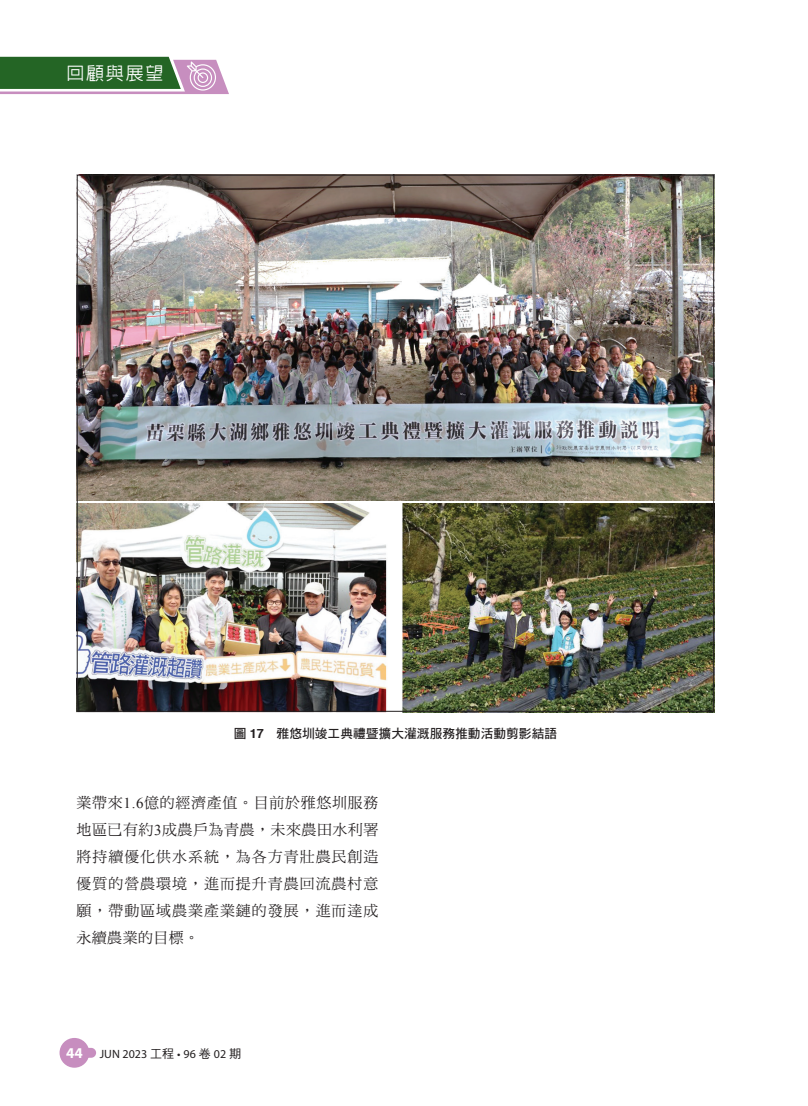
<style>
.page{position:relative;width:808px;height:1106px;background:#fff}
.page>*{position:absolute;margin:0;border:0;box-sizing:border-box;transform-origin:0 0}
.t1{font:500 18px "AR Hei B5";letter-spacing:.1em;color:#fff}
.t2{font:15px/27px "DF Ming Std W5";letter-spacing:.06em;color:#231f20;text-align:justify}
.t3{font:12.75px "DF Hei Std W7";color:#231f20}
.t4{font:12px "Myriad Pro";color:#231f20}
.s1{font-family:"Helvetica";font-weight:700}
.s2{font-family:"Times New Roman"}
.s3{font-weight:700;font-size:15px;color:#fff}
.s4{font-family:"DF Hei Std W5"}
</style>
<div class="page">
<svg style="left:0;top:57px;width:229px;height:37px;background:#638262"></svg>
<div style="left:60px;top:1037px;width:29px;height:30px;background:#c78ebf;border-radius:50%"></div>
<div style="left:70px;top:1047px;width:26px;height:10px;background:#c78ebf;border-radius:5px"></div>
<img style="left:76px;top:174px;width:638px;height:327px">
<img style="left:76px;top:504px;width:638px;height:208px">
<p class="t1" style="left:66px;top:64px;width:99px">回顧與展望</p>
<p class="t3" style="left:234px;top:726px;width:325px">圖 <span class="s1">17</span>　雅悠圳竣工典禮暨擴大灌溉服務推動活動剪影結語</p>
<p class="t2" style="left:77px;top:788px;width:303px">業帶來<span class="s2">1.6</span>億的經濟產值。目前於雅悠圳服務地區已有約<span class="s2">3</span>成農戶為青農，未來農田水利署將持續優化供水系統，為各方青壯農民創造優質的營農環境，進而提升青農回流農村意願，帶動區域農業產業鏈的發展，進而達成永續農業的目標。</p>
<p class="t4" style="left:66px;top:1046px;width:177px"><span class="s3">44</span> JUN 2023 <span class="s4">工程</span> • 96 <span class="s4">卷</span> 02 <span class="s4">期</span></p>
</div>
